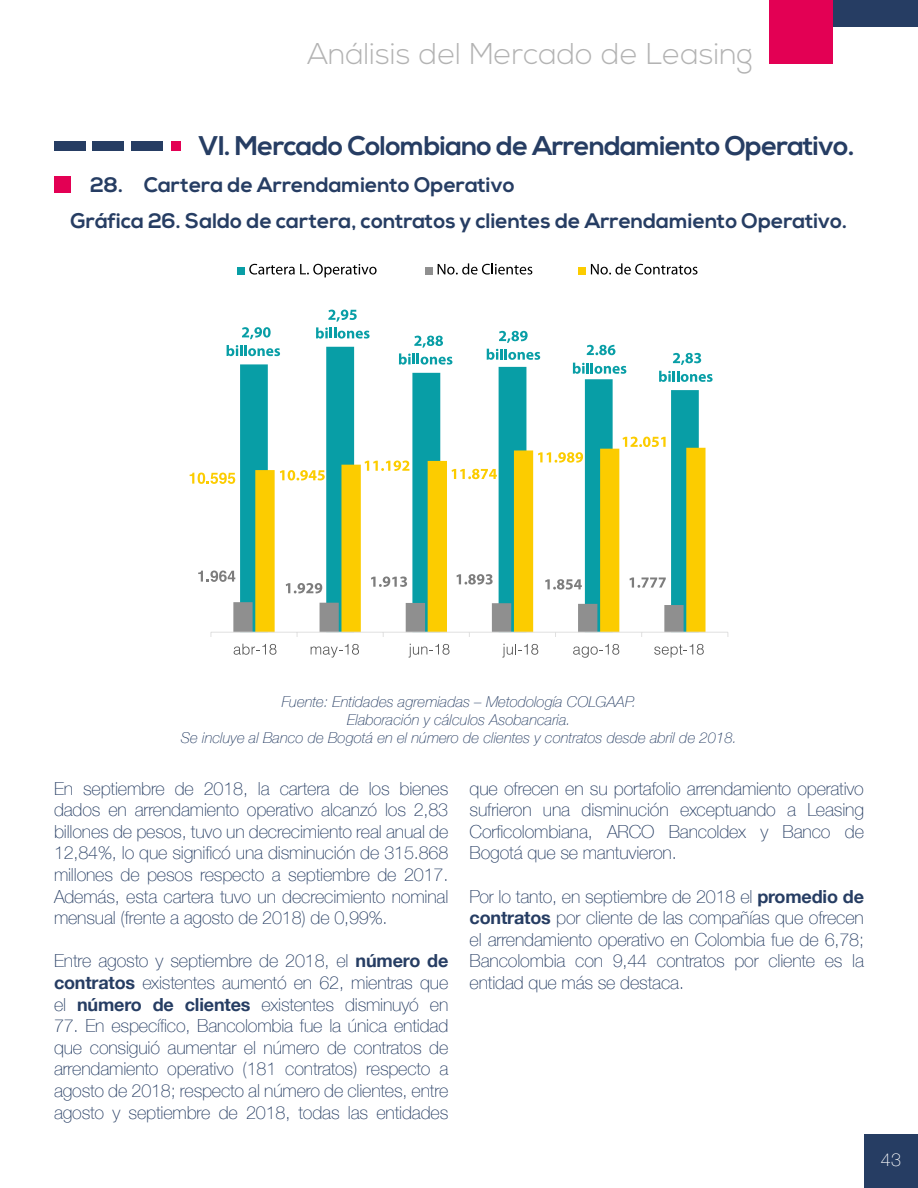
<style>
.page{position:relative;width:918px;height:1188px;background:#fff}
.page>*{position:absolute;margin:0;border:0;box-sizing:border-box;transform-origin:0 0}
.t1{font:300 30px "Nexa";color:#b3b3b3}
.t2{font:700 27px "Nexa";letter-spacing:-.025em;color:#263d63}
.t3{font:700 21px/35.7px "Nexa";color:#263d63}
.t4{font:100 18px/21.6px "Helvetica Neue";letter-spacing:-.01em;color:#263d63;text-align:justify}
.t5{font:100 18px "Helvetica Neue";color:#fff}
.t6{font:italic 100 15px/18px "Helvetica Neue";color:#263d63;text-align:center}
.s1{font-weight:700}
</style>
<div class="page">
<div style="left:864px;top:1134px;width:54px;height:54px;background:#263d63"></div>
<div style="left:769px;top:0;width:64px;height:64px;background:#e30054"></div>
<div style="left:833px;top:0;width:85px;height:27px;background:#263d63"></div>
<div style="left:54px;top:141px;width:31px;height:10px;background:#263d63"></div>
<div style="left:93px;top:141px;width:31px;height:10px;background:#263d63"></div>
<div style="left:132px;top:141px;width:31px;height:10px;background:#263d63"></div>
<div style="left:171px;top:141px;width:10px;height:10px;background:#e30054"></div>
<div style="left:54px;top:177px;width:16px;height:16px;background:#e30054"></div>
<svg style="left:240px;top:347px;width:459px;height:255px"></svg>
<svg style="left:255px;top:448px;width:451px;height:184px"></svg>
<hr style="left:211px;top:632px;width:517px;height:1px;background:#e0e0e0">
<svg style="left:233px;top:602px;width:451px;height:35px"></svg>
<svg style="left:242px;top:327px;width:29px;height:12px"></svg>
<svg style="left:227px;top:345px;width:53px;height:11px"></svg>
<svg style="left:316px;top:310px;width:54px;height:29px"></svg>
<svg style="left:399px;top:336px;width:53px;height:29px"></svg>
<svg style="left:499px;top:331px;width:29px;height:12px"></svg>
<svg style="left:487px;top:349px;width:53px;height:11px"></svg>
<svg style="left:587px;top:345px;width:28px;height:10px"></svg>
<svg style="left:573px;top:363px;width:53px;height:11px"></svg>
<svg style="left:673px;top:353px;width:28px;height:12px"></svg>
<svg style="left:659px;top:371px;width:54px;height:11px"></svg>
<svg style="left:198px;top:571px;width:37px;height:11px"></svg>
<svg style="left:286px;top:583px;width:36px;height:10px"></svg>
<svg style="left:371px;top:576px;width:36px;height:11px"></svg>
<svg style="left:456px;top:574px;width:37px;height:11px"></svg>
<svg style="left:545px;top:579px;width:37px;height:11px"></svg>
<svg style="left:629px;top:578px;width:37px;height:10px"></svg>
<svg style="left:190px;top:473px;width:45px;height:11px"></svg>
<svg style="left:280px;top:470px;width:45px;height:10px"></svg>
<svg style="left:365px;top:461px;width:44px;height:10px"></svg>
<svg style="left:452px;top:469px;width:45px;height:10px"></svg>
<svg style="left:538px;top:452px;width:45px;height:11px"></svg>
<svg style="left:623px;top:437px;width:43px;height:10px"></svg>
<svg style="left:234px;top:644px;width:42px;height:11px"></svg>
<svg style="left:311px;top:644px;width:48px;height:14px"></svg>
<svg style="left:409px;top:644px;width:41px;height:14px"></svg>
<svg style="left:502px;top:644px;width:36px;height:14px"></svg>
<svg style="left:573px;top:644px;width:46px;height:14px"></svg>
<svg style="left:654px;top:644px;width:50px;height:14px"></svg>
<div style="left:237px;top:267px;width:8px;height:8px;background:#089ea6"></div>
<svg style="left:249px;top:264px;width:128px;height:13px"></svg>
<div style="left:425px;top:267px;width:8px;height:8px;background:#8f8f8f"></div>
<svg style="left:438px;top:263px;width:94px;height:12px"></svg>
<div style="left:578px;top:267px;width:8px;height:8px;background:#fccc00"></div>
<svg style="left:591px;top:263px;width:107px;height:12px"></svg>
<h1 class="t1" style="left:307px;top:36px;width:447px">Análisis del Mercado de Leasing</h1>
<h2 class="t2" style="left:198px;top:130px;width:658px">VI. Mercado Colombiano de Arrendamiento Operativo.</h2>
<p class="t3" style="left:71px;top:168px;width:778px;text-indent:19px">28. Cartera de Arrendamiento Operativo<br>Gráfica 26. Saldo de cartera, contratos y clientes de Arrendamiento Operativo.</p>
<p class="t6" style="left:181px;top:692px;width:558px">Fuente: Entidades agremiadas – Metodología COLGAAP.<br>Elaboración y cálculos Asobancaria.<br>Se incluye al Banco de Bogotá en el número de clientes y contratos desde abril de 2018.</p>
<p class="t4" style="left:54px;top:777px;width:396px">En septiembre de 2018, la cartera de los bienes dados en arrendamiento operativo alcanzó los 2,83 billones de pesos, tuvo un decrecimiento real anual de 12,84%, lo que significó una disminución de 315.868 millones de pesos respecto a septiembre de 2017.<br>Además, esta cartera tuvo un decrecimiento nominal mensual (frente a agosto de 2018) de 0,99%.</p>
<p class="t4" style="left:54px;top:950px;width:396px">Entre agosto y septiembre de 2018, el <span class="s1">número de contratos</span> existentes aumentó en 62, mientras que el <span class="s1">número de clientes</span> existentes disminuyó en</p>
<p class="t4" style="left:54px;top:1015px;width:396px">77. En específico, Bancolombia fue la única entidad que consiguió aumentar el número de contratos de arrendamiento operativo (181 contratos) respecto a agosto de 2018; respecto al número de clientes, entre agosto y septiembre de 2018, todas las entidades</p>
<p class="t4" style="left:470px;top:777px;width:396px">que ofrecen en su portafolio arrendamiento operativo sufrieron una disminución exceptuando a Leasing Corficolombiana, ARCO Bancoldex y Banco de Bogotá que se mantuvieron.</p>
<p class="t4" style="left:470px;top:885px;width:396px">Por lo tanto, en septiembre de 2018 el <span class="s1">promedio de contratos</span> por cliente de las compañías que ofrecen el arrendamiento operativo en Colombia fue de 6,78; Bancolombia con 9,44 contratos por cliente es la entidad que más se destaca.</p>
<p class="t5" style="left:881px;top:1146px;width:22px">43</p>
</div>
